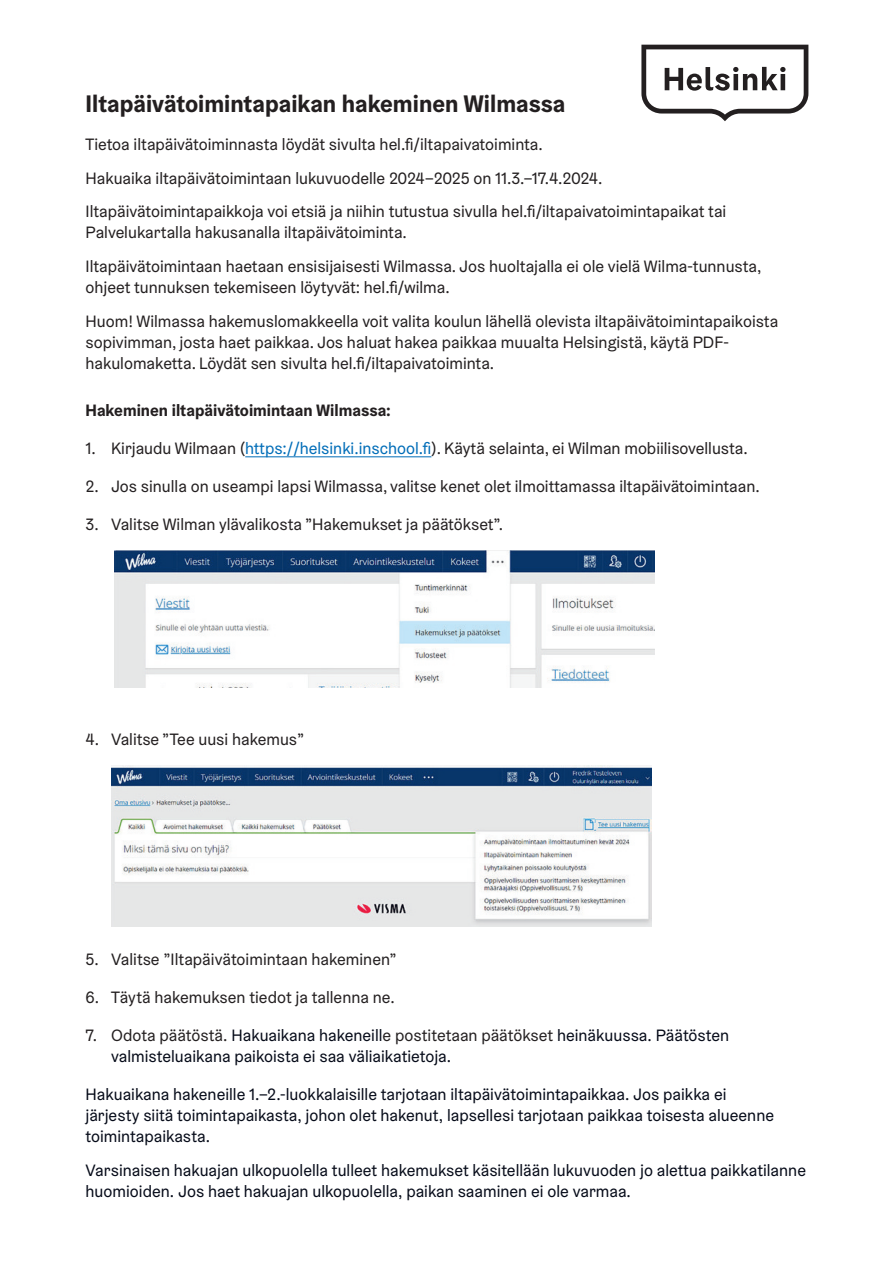
<style>
.page{position:relative;width:893px;height:1263px;background:#fff}
.page>*{position:absolute;margin:0;border:0;box-sizing:border-box;transform-origin:0 0}
.t1{font:700 24px "Helsinki Grotesk";color:#231f20}
.t2{font:16.5px/33.8px "Helsinki Grotesk";color:#231f20}
.t3{font:16.5px/21px "Helsinki Grotesk";color:#050a18}
.t4{font:700 16.5px "Helsinki Grotesk";color:#231f20}
.s1{color:#006db8}
.s2{color:#231f20}
</style>
<div class="page">
<hr style="left:245px;top:456px;width:186px;height:1px;background:#006db8">
<img style="left:115px;top:550px;width:540px;height:137px">
<img style="left:111px;top:766px;width:540px;height:161px">
<svg style="left:641px;top:45px;width:167px;height:76px"></svg>
<h1 class="t1" style="left:86px;top:88px;width:481px">Iltapäivätoimintapaikan hakeminen Wilmassa</h1>
<p class="t2" style="left:86px;top:127px;width:642px">Tietoa iltapäivätoiminnasta löydät sivulta hel.fi/iltapaivatoiminta.<br>Hakuaika iltapäivätoimintaan lukuvuodelle 2024–2025 on 11.3.–17.4.2024.<br>Iltapäivätoimintapaikkoja voi etsiä ja niihin tutustua sivulla hel.fi/iltapaivatoimintapaikat tai</p>
<p class="t2" style="left:86px;top:216px;width:677px">Palvelukartalla hakusanalla iltapäivätoiminta.<br>Iltapäivätoimintaan haetaan ensisijaisesti Wilmassa. Jos huoltajalla ei ole vielä Wilma-tunnusta,</p>
<p class="t2" style="left:86px;top:270px;width:694px">ohjeet tunnuksen tekemiseen löytyvät: hel.fi/wilma.<br>Huom! Wilmassa hakemuslomakkeella voit valita koulun lähellä olevista iltapäivätoimintapaikoista</p>
<p class="t2" style="left:86px;top:332px;width:645px;line-height:21px">sopivimman, josta haet paikkaa. Jos haluat hakea paikkaa muualta Helsingistä, käytä PDF&shy;hakulomaketta. Löydät sen sivulta hel.fi/iltapaivatoiminta.</p>
<p class="t4" style="left:86px;top:399px;width:307px">Hakeminen iltapäivätoimintaan Wilmassa:</p>
<p class="t2" style="left:86px;top:431px;width:664px">1. Kirjaudu Wilmaan (<span class="s1">https://helsinki.inschool.fi</span>). Käytä selainta, ei Wilman mobiilisovellusta.</p>
<p class="t2" style="left:86px;top:469px;width:676px">2. Jos sinulla on useampi lapsi Wilmassa, valitse kenet olet ilmoittamassa iltapäivätoimintaan.</p>
<p class="t2" style="left:86px;top:507px;width:419px">3. Valitse Wilman ylävalikosta ”Hakemukset ja päätökset”.</p>
<p class="t2" style="left:86px;top:722px;width:220px">4. Valitse ”Tee uusi hakemus”</p>
<p class="t2" style="left:86px;top:942px;width:313px">5. Valitse ”Iltapäivätoimintaan hakeminen”</p>
<p class="t2" style="left:86px;top:980px;width:311px">6. Täytä hakemuksen tiedot ja tallenna ne.</p>
<p class="t3" style="left:111px;top:1024px;width:620px;text-indent:-26px"><span class="s2">7. Odota päätöstä.</span> Hakuaikana hakeneill<span class="s2">e postitetaan päätökset</span> heinäkuussa. Päätösten valmisteluaikana paikoista ei saa väliaikatietoja.</p>
<p class="t3" style="left:86px;top:1083px;width:690px">Hakuaikana hakeneille 1.–2.-luokkalaisille tarjotaan iltapäivätoimintapaikkaa. Jos paikka ei järjesty siitä toimintapaikasta, johon olet hakenut, lapsellesi tarjotaan paikkaa toisesta alueenne toimintapaikasta.</p>
<p class="t3" style="left:86px;top:1159px;width:722px">Varsinaisen hakuajan ulkopuolella tulleet hakemukset käsitellään lukuvuoden jo alettua paikkatilanne huomioiden. Jos haet hakuajan ulkopuolella, paikan saaminen ei ole varmaa.</p>
</div>
